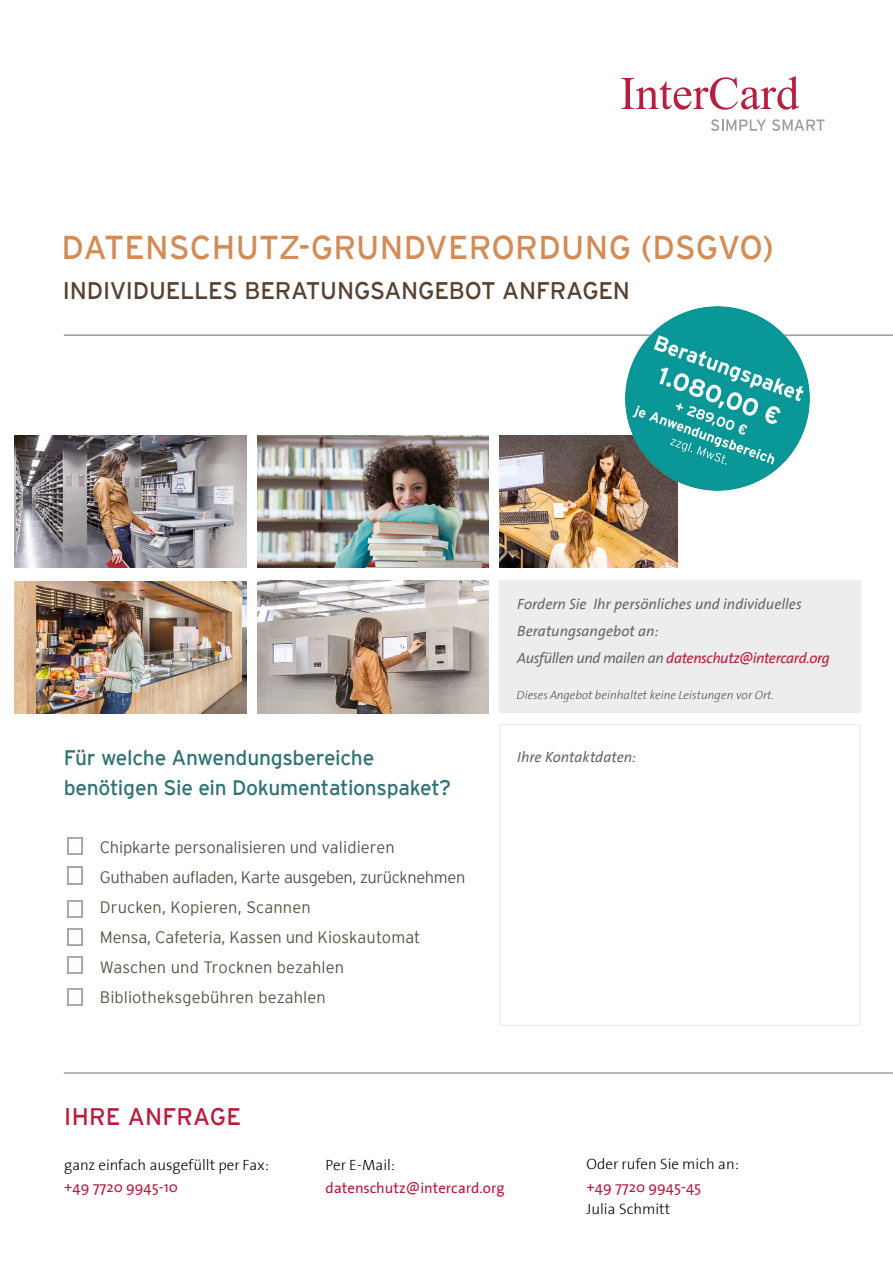
<style>
.page{position:relative;width:893px;height:1263px;background:#fff}
.page>*{position:absolute;margin:0;border:0;box-sizing:border-box;transform-origin:0 0}
.t1{font:33px "Interstate";letter-spacing:.01em;color:#d48c57}
.t2{font:24px "Interstate";letter-spacing:-.01em;color:#574132}
.t3{font:24px "Interstate";letter-spacing:.01em;color:#b71e3f}
.t4{font:21px/30px "Interstate";letter-spacing:-.015em;color:#317374}
.t5{font:300 16.5px/30px "Interstate";letter-spacing:-.005em;color:#57564a}
.t6{font:italic 15px/27px "The Sans";letter-spacing:-.005em;color:#686868}
.t7{font:300 15px "The Sans";color:#000}
.t8{font:15px "The Sans";color:#b71e3f}
.t9{font:italic 300 12px "The Sans";color:#57564a}
.s1{color:#b71e3f}
</style>
<div class="page">
<img style="left:257px;top:581px;width:232px;height:132px">
<img style="left:257px;top:435px;width:232px;height:133px">
<img style="left:15px;top:581px;width:232px;height:133px">
<img style="left:15px;top:435px;width:232px;height:133px">
<svg style="left:711px;top:119px;width:55px;height:12px"></svg>
<svg style="left:772px;top:119px;width:53px;height:12px"></svg>
<svg style="left:621px;top:76px;width:178px;height:34px"></svg>
<hr style="left:64px;top:1072px;width:829px;height:2px;background:#9d9d9c">
<div style="left:499px;top:581px;width:362px;height:132px;background:#ededed"></div>
<hr style="left:64px;top:334px;width:829px;height:2px;background:#9d9d9c">
<img style="left:499px;top:435px;width:179px;height:133px">
<img style="left:67px;top:838px;width:15px;height:17px">
<img style="left:67px;top:867px;width:15px;height:17px">
<img style="left:67px;top:900px;width:15px;height:18px">
<img style="left:67px;top:928px;width:15px;height:17px">
<img style="left:67px;top:957px;width:15px;height:17px">
<img style="left:67px;top:988px;width:15px;height:17px">
<img style="left:625px;top:306px;width:184px;height:184px">
<div style="left:499px;top:724px;width:361px;height:302px;background:#fff;border:1px solid #ededed"></div>
<h1 class="t1" style="left:62px;top:229px;width:714px">DATENSCHUTZ-GRUNDVERORDUNG (DSGVO)</h1>
<h2 class="t2" style="left:63px;top:277px;width:569px">INDIVIDUELLES BERATUNGSANGEBOT ANFRAGEN</h2>
<p class="t6" style="left:517px;top:591px;width:314px">Fordern Sie Ihr persönliches und individuelles<br>Beratungsangebot an:<br>Ausfüllen und mailen an <span class="s1">datenschutz@intercard.org</span></p>
<p class="t9" style="left:517px;top:689px;width:259px">Dieses Angebot beinhaltet keine Leistungen vor Ort.</p>
<p class="t4" style="left:64px;top:743px;width:389px">Für welche Anwendungsbereiche benötigen Sie ein Dokumentationspaket?</p>
<p class="t6" style="left:517px;top:744px;width:120px">Ihre Kontaktdaten:</p>
<p class="t5" style="left:100px;top:832px;width:367px">Chipkarte personalisieren und validieren Guthaben aufladen, Karte ausgeben, zurücknehmen Drucken, Kopieren, Scannen<br>Mensa, Cafeteria, Kassen und Kioskautomat Waschen und Trocknen bezahlen Bibliotheksgebühren bezahlen</p>
<h2 class="t3" style="left:64px;top:1103px;width:178px">IHRE ANFRAGE</h2>
<p class="t7" style="left:64px;top:1157px;width:206px">ganz einfach ausgefüllt per Fax:</p>
<p class="t8" style="left:64px;top:1179px;width:115px">+49 7720 9945-10</p>
<p class="t7" style="left:325px;top:1158px;width:71px">Per E-Mail:</p>
<p class="t8" style="left:325px;top:1180px;width:181px">datenschutz@intercard.org</p>
<p class="t7" style="left:587px;top:1156px;width:154px">Oder rufen Sie mich an:</p>
<p class="t8" style="left:587px;top:1179px;width:116px">+49 7720 9945-45</p>
<p class="t7" style="left:587px;top:1201px;width:85px">Julia Schmitt</p>
</div>
